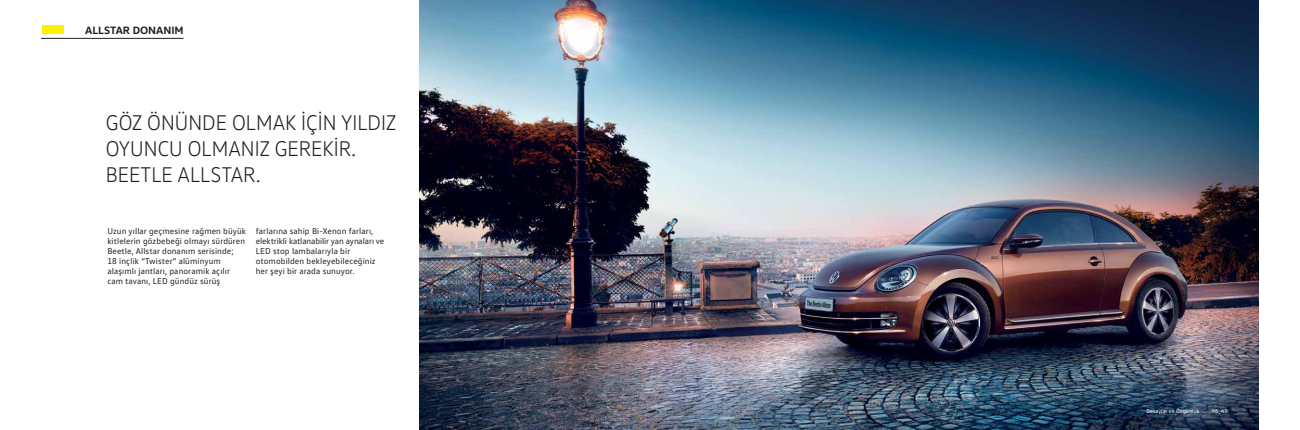
<style>
.page{position:relative;width:1300px;height:430px;background:#fff}
.page>*{position:absolute;margin:0;border:0;box-sizing:border-box;transform-origin:0 0}
.t1{font:300 21.7px/26px "VW Text";letter-spacing:-.025em;color:#231f20}
.t2{font:700 10.8px "VW Head";color:#231f20}
.t3{font:8.7px/10.1px "VW Text";letter-spacing:.01em;color:#231f20}
.t4{font:5.8px "VW Text";letter-spacing:.01em;color:#fff}
</style>
<div class="page">
<img style="left:419px;top:0;width:839px;height:430px">
<hr style="left:42px;top:38px;width:142px;height:1px;background:#231f20">
<div style="left:42px;top:26px;width:21px;height:8px;background:#fff200"></div>
<p class="t2" style="left:85px;top:23px;width:100px">ALLSTAR DONANIM</p>
<h1 class="t1" style="left:106px;top:110px;width:292px">GÖZ ÖNÜNDE OLMAK İÇİN YILDIZ<br>OYUNCU OLMANIZ GEREKİR.<br>BEETLE ALLSTAR.</h1>
<p class="t3" style="left:107px;top:225px;width:140px">Uzun yıllar geçmesine rağmen büyük kitlelerin gözbebeği olmayı sürdüren Beetle, Allstar donanım serisinde;<br>18 inçlik “Twister” alüminyum alaşımlı jantları, panoramik açılır cam tavanı, LED gündüz sürüş</p>
<p class="t3" style="left:256px;top:225px;width:130px">farlarına sahip Bi-Xenon farları, elektrikli katlanabilir yan aynaları ve<br>LED stop lambalarıyla bir otomobilden bekleyebileceğiniz her şeyi bir arada sunuyor.</p>
<p class="t4" style="left:1146px;top:407px;width:55px">Detaylar ve Özgünlük</p>
<p class="t4" style="left:1212px;top:407px;width:17px">46_47</p>
</div>
